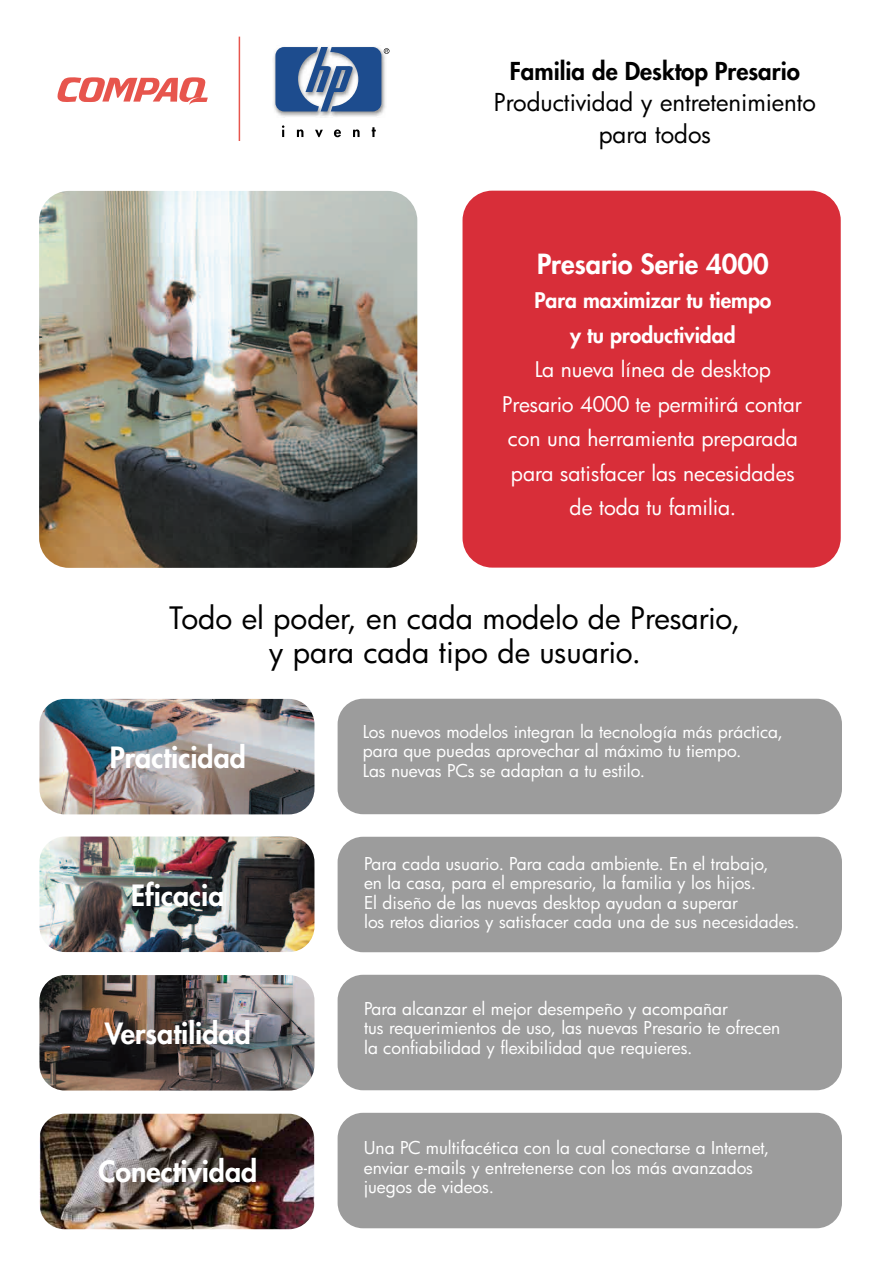
<style>
.page{position:relative;width:893px;height:1263px;background:#fff}
.page>*{position:absolute;margin:0;border:0;box-sizing:border-box;transform-origin:0 0}
.t1{font:30px/34.5px "Futura";color:#000;text-align:center}
.t2{font:800 28.5px "Futura";color:#fff}
.t3{font:800 27px "Futura";color:#fff}
.t4{font:24px/31.5px "Futura";letter-spacing:-.005em;color:#000;text-align:center}
.t5{font:800 24px "Futura";color:#000}
.t6{font:21px/34.5px "Futura";color:#fff;text-align:center}
.t7{font:800 21px/34.5px "Futura";color:#fff;text-align:center}
.t8{font:17.25px/19.5px "Futura";color:#fff}
</style>
<div class="page">
<img style="left:39px;top:191px;width:378px;height:377px;border-radius:30px">
<div style="left:337px;top:837px;width:505px;height:115px;background:#9c9c9c;border-radius:26px"></div>
<div style="left:337px;top:975px;width:505px;height:115px;background:#9c9c9c;border-radius:26px"></div>
<div style="left:462px;top:191px;width:378px;height:377px;background:#d82e39;border-radius:30px"></div>
<div style="left:337px;top:699px;width:505px;height:115px;background:#9c9c9c;border-radius:26px"></div>
<div style="left:337px;top:1113px;width:505px;height:115px;background:#9c9c9c;border-radius:26px"></div>
<img style="left:39px;top:1114px;width:275px;height:115px;border-radius:26px">
<img style="left:39px;top:975px;width:275px;height:116px;border-radius:26px">
<img style="left:39px;top:837px;width:275px;height:115px;border-radius:26px">
<img style="left:39px;top:699px;width:275px;height:115px;border-radius:26px">
<img style="left:273px;top:46px;width:111px;height:71px">
<svg style="left:282px;top:125px;width:2px;height:12px"></svg>
<svg style="left:297px;top:129px;width:6px;height:8px"></svg>
<svg style="left:315px;top:130px;width:8px;height:7px"></svg>
<svg style="left:334px;top:129px;width:7px;height:8px"></svg>
<svg style="left:353px;top:129px;width:6px;height:8px"></svg>
<svg style="left:372px;top:127px;width:4px;height:10px"></svg>
<svg style="left:275px;top:47px;width:114px;height:64px;background:#5c7ca8"></svg>
<hr style="left:239px;top:37px;width:1px;height:104px;background:#e7554d">
<svg style="left:57px;top:77px;width:151px;height:28px"></svg>
<h3 class="t5" style="left:510px;top:61px;width:291px">Familia de Desktop Presario</h3>
<h3 class="t4" style="left:494px;top:89px;width:323px">Productividad y entretenimiento para todos</h3>
<h3 class="t3" style="left:537px;top:253px;width:233px">Presario Serie 4000</h3>
<p class="t7" style="left:534px;top:285px;width:238px">Para maximizar tu tiempo y tu productividad</p>
<p class="t6" style="left:502px;top:354px;width:301px">La nueva línea de desktop<br>Presario 4000 te permitirá contar con una herramienta preparada para satisfacer las necesidades de toda tu familia.</p>
<h1 class="t1" style="left:169px;top:604px;width:573px">Todo el poder, en cada modelo de Presario, y para cada tipo de usuario.</h1>
<h2 class="t2" style="left:110px;top:746px;width:138px">Practicidad</h2>
<h2 class="t2" style="left:131px;top:884px;width:95px">Eficacia</h2>
<h2 class="t2" style="left:105px;top:1022px;width:147px">Versatilidad</h2>
<h2 class="t2" style="left:98px;top:1160px;width:160px">Conectividad</h2>
<p class="t8" style="left:363px;top:724px;width:421px">Los nuevos modelos integran la tecnología más práctica, para que puedas aprovechar al máximo tu tiempo.<br>Las nuevas PCs se adaptan a tu estilo.</p>
<p class="t8" style="left:364px;top:856px;width:437px">Para cada usuario. Para cada ambiente. En el trabajo,<br>en la casa, para el empresario, la familia y los hijos.<br>El diseño de las nuevas desktop ayudan a superar<br>los retos diarios y satisfacer cada una de sus necesidades.</p>
<p class="t8" style="left:364px;top:1001px;width:418px">Para alcanzar el mejor desempeño y acompañar<br>tus requerimientos de uso, las nuevas Presario te ofrecen la confiabilidad y flexibilidad que requieres.</p>
<p class="t8" style="left:364px;top:1140px;width:407px">Una PC multifacética con la cual conectarse a Internet, enviar e-mails y entretenerse con los más avanzados juegos de videos.</p>
</div>
